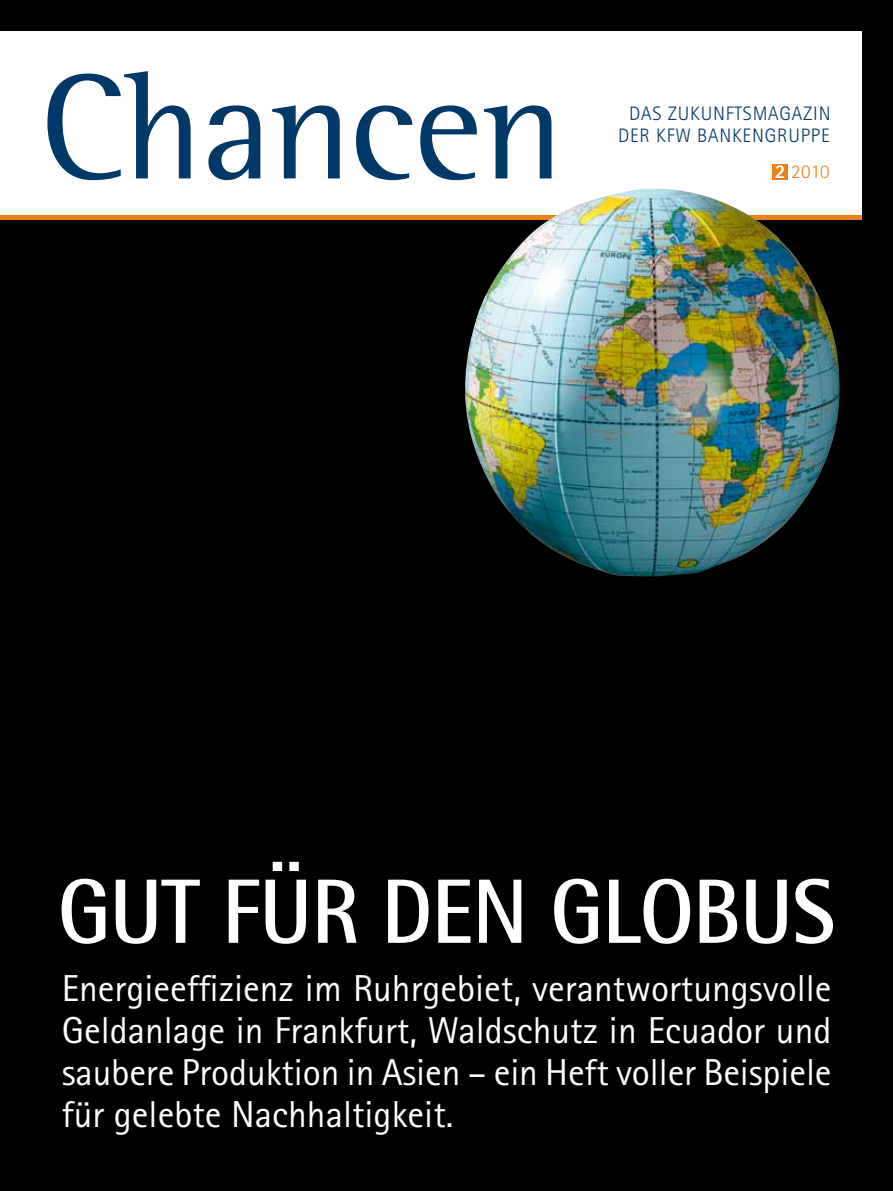
<style>
.page{position:relative;width:893px;height:1191px;background:#000}
.page>*{position:absolute;margin:0;border:0;box-sizing:border-box;transform-origin:0 0}
.t1{font:153.3px "Rotis Semi Serif Std";letter-spacing:-.01em;color:#003867}
.t2{font:700 91.5px "Rotis Semi Sans Std";letter-spacing:-.01em;color:#fff;scale:.95 1}
.t3{font:37.5px/42px "Rotis Sans Serif Std";color:#fff;text-align:justify}
.t4{font:300 19.5px/21.9px "Rotis Sans Serif Std";letter-spacing:.04em;color:#003867;text-align:center}
.t5{font:300 19.5px "Rotis Sans Serif Std";color:#ee801c}
.s1{font-weight:800;color:#fff}
</style>
<div class="page">
<div style="left:0;top:32px;width:861px;height:185px;background:#fff"></div>
<hr style="left:0;top:215px;width:861px;height:4px;background:#ee801c">
<div style="left:773px;top:165px;width:15px;height:15px;background:#ee801c"></div>
<img style="left:463px;top:188px;width:378px;height:388px">
<h1 class="t1" style="left:39px;top:37px;width:526px">Chancen</h1>
<p class="t4" style="left:618px;top:103px;width:214px">DAS ZUKUNFTSMAGAZIN<br>DER KFW BANKENGRUPPE</p>
<p class="t5" style="left:775px;top:161px;width:56px"><span class="s1">2</span> 2010</p>
<h2 class="t2" style="left:58px;top:855px;width:820px">GUT FÜR DEN GLOBUS</h2>
<p class="t3" style="left:62px;top:967px;width:771px">Energieeffizienz im Ruhrgebiet, verantwortungsvolle Geldanlage in Frankfurt, Waldschutz in Ecuador und saubere Produktion in Asien – ein Heft voller Beispiele für gelebte Nachhaltigkeit.</p>
</div>
